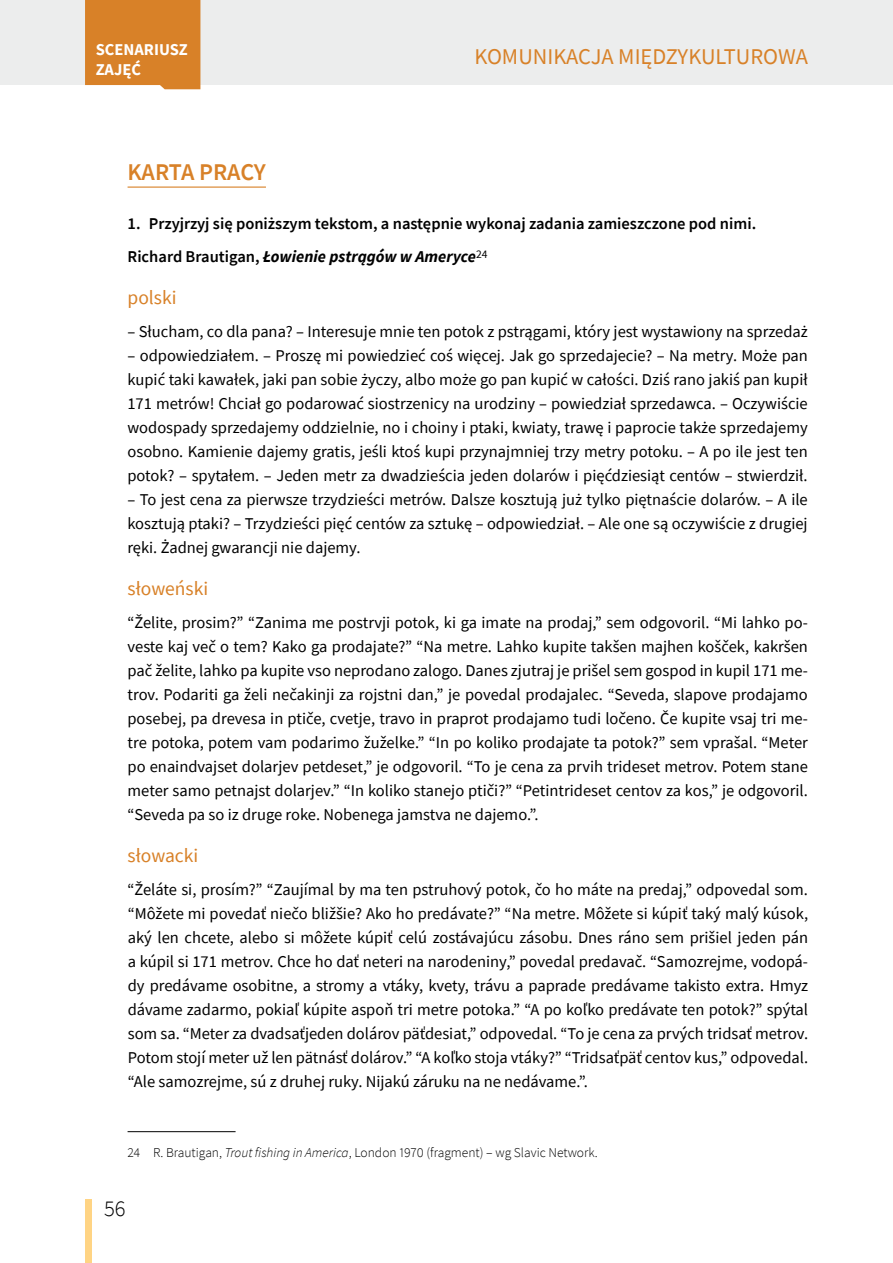
<style>
.page{position:relative;width:893px;height:1263px;background:#fff}
.page>*{position:absolute;margin:0;border:0;box-sizing:border-box;transform-origin:0 0}
.t1{font:600 24px "Source Sans Pro";letter-spacing:-.01em;color:#d88128}
.t2{font:22.5px "Source Sans Pro";color:#d88128}
.t3{font:300 22.5px "Source Sans Pro";color:#000}
.t4{font:19.5px "Source Sans Pro";color:#d88128}
.t5{font:16.5px/24px "Source Sans Pro";color:#000;text-align:justify}
.t6{font:600 16.5px/32.5px "Source Sans Pro";color:#000}
.t7{font:700 16.5px/19.8px "Source Sans Pro";color:#fff}
.t8{font:300 13.5px "Source Sans Pro";color:#000}
.s1{font-weight:700;font-style:italic}
.s2{font-style:italic}
</style>
<div class="page">
<div style="left:0;top:0;width:893px;height:85px;background:#eceded"></div>
<div style="left:85px;top:0;width:115px;height:89px;background:#d88128"></div>
<div style="left:85px;top:1199px;width:6px;height:64px;background:#ffd484"></div>
<hr style="left:128px;top:187px;width:138px;height:1px;background:#d88128">
<hr style="left:128px;top:1131px;width:108px;height:1px;background:#000">
<p class="t7" style="left:96px;top:39px;width:94px">SCENARIUSZ<br>ZAJĘĆ</p>
<h2 class="t2" style="left:474px;top:42px;width:335px">KOMUNIKACJA MIĘDZYKULTUROWA</h2>
<h1 class="t1" style="left:128px;top:156px;width:140px">KARTA PRACY</h1>
<p class="t6" style="left:128px;top:207px;width:630px">1. Przyjrzyj się poniższym tekstom, a następnie wykonaj zadania zamieszczone pod nimi.<br>Richard Brautigan, <span class="s1">Łowienie pstrągów w Ameryce</span><sup>24</sup></p>
<p class="t4" style="left:128px;top:285px;width:50px">polski</p>
<p class="t5" style="left:128px;top:319px;width:682px">– Słucham, co dla pana? – Interesuje mnie ten potok z pstrągami, który jest wystawiony na sprzedaż</p>
<p class="t5" style="left:127px;top:343px;width:682px">– odpowiedziałem. – Proszę mi powiedzieć coś więcej. Jak go sprzedajecie? – Na metry. Może pan kupić taki kawałek, jaki pan sobie życzy, albo może go pan kupić w całości. Dziś rano jakiś pan kupił 171 metrów! Chciał go podarować siostrzenicy na urodziny – powiedział sprzedawca. – Oczywiście wodospady sprzedajemy oddzielnie, no i choiny i ptaki, kwiaty, trawę i paprocie także sprzedajemy osobno. Kamienie dajemy gratis, jeśli ktoś kupi przynajmniej trzy metry potoku. – A po ile jest ten potok? – spytałem. – Jeden metr za dwadzieścia jeden dolarów i pięćdziesiąt centów – stwierdził.</p>
<p class="t5" style="left:127px;top:487px;width:682px">– To jest cena za pierwsze trzydzieści metrów. Dalsze kosztują już tylko piętnaście dolarów. – A ile kosztują ptaki? – Trzydzieści pięć centów za sztukę – odpowiedział. – Ale one są oczywiście z drugiej ręki. Żadnej gwarancji nie dajemy.</p>
<p class="t4" style="left:128px;top:576px;width:82px">słoweński</p>
<p class="t5" style="left:127px;top:610px;width:682px">“Želite, prosim?” “Zanima me postrvji potok, ki ga imate na prodaj,” sem odgovoril. “Mi lahko po&shy;veste kaj več o tem? Kako ga prodajate?” “Na metre. Lahko kupite takšen majhen košček, kakršen pač želite, lahko pa kupite vso neprodano zalogo. Danes zjutraj je prišel sem gospod in kupil 171 me&shy;trov. Podariti ga želi nečakinji za rojstni dan,” je povedal prodajalec. “Seveda, slapove prodajamo posebej, pa drevesa in ptiče, cvetje, travo in praprot prodajamo tudi ločeno. Če kupite vsaj tri me&shy;tre potoka, potem vam podarimo žuželke.” “In po koliko prodajate ta potok?” sem vprašal. “Meter po enaindvajset dolarjev petdeset,” je odgovoril. “To je cena za prvih trideset metrov. Potem stane meter samo petnajst dolarjev.” “In koliko stanejo ptiči?” “Petintrideset centov za kos,” je odgovoril. “Seveda pa so iz druge roke. Nobenega jamstva ne dajemo.”.</p>
<p class="t4" style="left:128px;top:843px;width:72px">słowacki</p>
<p class="t5" style="left:128px;top:877px;width:682px">“Želáte si, prosím?” “Zaujímal by ma ten pstruhový potok, čo ho máte na predaj,” odpovedal som. “Môžete mi povedať niečo bližšie? Ako ho predávate?” “Na metre. Môžete si kúpiť taký malý kúsok, aký len chcete, alebo si môžete kúpiť celú zostávajúcu zásobu. Dnes ráno sem prišiel jeden pán a kúpil si 171 metrov. Chce ho dať neteri na narodeniny,” povedal predavač. “Samozrejme, vodopá&shy;dy predávame osobitne, a stromy a vtáky, kvety, trávu a paprade predávame takisto extra. Hmyz dávame zadarmo, pokiaľ kúpite aspoň tri metre potoka.” “A po koľko predávate ten potok?” spýtal som sa. “Meter za dvadsaťjeden dolárov päťdesiat,” odpovedal. “To je cena za prvých tridsať metrov.<br>Potom stojí meter už len pätnásť dolárov.” “A koľko stoja vtáky?” “Tridsaťpäť centov kus,” odpovedal. “Ale samozrejme, sú z druhej ruky. Nijakú záruku na ne nedávame.”.</p>
<p class="t8" style="left:128px;top:1144px;width:472px">24 R. Brautigan, <span class="s2">Trout fishing in America</span>, London 1970 (fragment) – wg Slavic Network.</p>
<h2 class="t3" style="left:104px;top:1195px;width:23px">56</h2>
</div>
